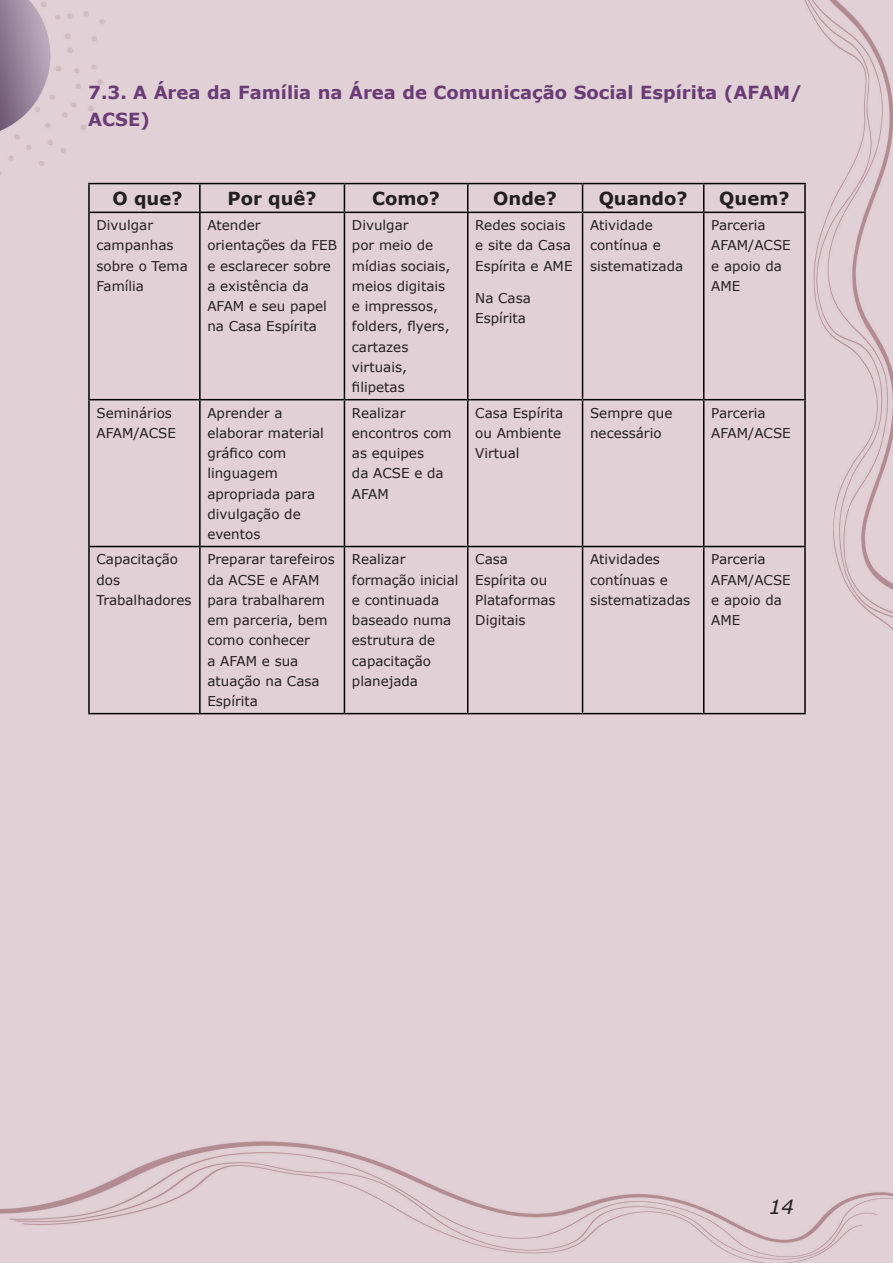
<style>
.page{position:relative;width:893px;height:1263px;background:#e1d0d6}
.page>*{position:absolute;margin:0;border:0;box-sizing:border-box;transform-origin:0 0}
.t1{font:italic 19.5px "Verdana";color:#231f20}
.t2{font:700 18px/27px "Verdana";color:#693c75}
.t3{font:700 18px "Verdana";color:#231f20}
.t4{font:13.5px/20.2px "Verdana";color:#231f20}
</style>
<div class="page">
<hr style="left:88px;top:183px;width:112px;height:1px;background:#000001">
<hr style="left:88px;top:184px;width:2px;height:28px;background:#000001">
<hr style="left:200px;top:183px;width:144px;height:1px;background:#000001">
<hr style="left:199px;top:184px;width:2px;height:28px;background:#000001">
<hr style="left:344px;top:183px;width:124px;height:1px;background:#000001">
<svg style="left:344px;top:184px;width:1px;height:28px"></svg>
<hr style="left:468px;top:183px;width:115px;height:1px;background:#000001">
<svg style="left:467px;top:184px;width:1px;height:28px"></svg>
<hr style="left:583px;top:183px;width:121px;height:1px;background:#000001">
<svg style="left:582px;top:184px;width:1px;height:28px"></svg>
<hr style="left:704px;top:183px;width:102px;height:1px;background:#000001">
<svg style="left:703px;top:184px;width:1px;height:28px"></svg>
<hr style="left:804px;top:184px;width:2px;height:28px;background:#000001">
<hr style="left:88px;top:212px;width:112px;height:1px;background:#000001">
<hr style="left:88px;top:213px;width:2px;height:186px;background:#000001">
<hr style="left:200px;top:212px;width:144px;height:1px;background:#000001">
<hr style="left:199px;top:213px;width:2px;height:186px;background:#000001">
<hr style="left:344px;top:212px;width:124px;height:1px;background:#000001">
<hr style="left:344px;top:213px;width:1px;height:186px;background:#000001">
<hr style="left:468px;top:212px;width:115px;height:1px;background:#000001">
<hr style="left:467px;top:213px;width:1px;height:186px;background:#000001">
<hr style="left:583px;top:212px;width:121px;height:1px;background:#000001">
<hr style="left:582px;top:213px;width:1px;height:186px;background:#000001">
<hr style="left:704px;top:212px;width:102px;height:1px;background:#000001">
<hr style="left:703px;top:213px;width:1px;height:186px;background:#000001">
<hr style="left:804px;top:213px;width:2px;height:186px;background:#000001">
<hr style="left:88px;top:399px;width:112px;height:1px;background:#000001">
<hr style="left:88px;top:400px;width:2px;height:146px;background:#000001">
<hr style="left:200px;top:399px;width:144px;height:1px;background:#000001">
<hr style="left:199px;top:400px;width:2px;height:146px;background:#000001">
<hr style="left:344px;top:399px;width:124px;height:1px;background:#000001">
<hr style="left:344px;top:400px;width:1px;height:146px;background:#000001">
<hr style="left:468px;top:399px;width:115px;height:1px;background:#000001">
<hr style="left:467px;top:400px;width:1px;height:146px;background:#000001">
<hr style="left:583px;top:399px;width:121px;height:1px;background:#000001">
<hr style="left:582px;top:400px;width:1px;height:146px;background:#000001">
<hr style="left:704px;top:399px;width:102px;height:1px;background:#000001">
<hr style="left:703px;top:400px;width:1px;height:146px;background:#000001">
<hr style="left:804px;top:400px;width:2px;height:146px;background:#000001">
<hr style="left:88px;top:546px;width:112px;height:1px;background:#000001">
<hr style="left:88px;top:547px;width:2px;height:166px;background:#000001">
<hr style="left:200px;top:546px;width:144px;height:1px;background:#000001">
<hr style="left:199px;top:547px;width:2px;height:166px;background:#000001">
<hr style="left:344px;top:546px;width:124px;height:1px;background:#000001">
<hr style="left:344px;top:547px;width:1px;height:166px;background:#000001">
<hr style="left:468px;top:546px;width:115px;height:1px;background:#000001">
<hr style="left:467px;top:547px;width:1px;height:166px;background:#000001">
<hr style="left:583px;top:546px;width:121px;height:1px;background:#000001">
<hr style="left:582px;top:547px;width:1px;height:166px;background:#000001">
<hr style="left:704px;top:546px;width:102px;height:1px;background:#000001">
<hr style="left:703px;top:547px;width:1px;height:166px;background:#000001">
<hr style="left:804px;top:547px;width:2px;height:166px;background:#000001">
<hr style="left:88px;top:713px;width:112px;height:1px;background:#000001">
<hr style="left:200px;top:713px;width:144px;height:1px;background:#000001">
<hr style="left:344px;top:713px;width:124px;height:1px;background:#000001">
<hr style="left:468px;top:713px;width:115px;height:1px;background:#000001">
<hr style="left:583px;top:713px;width:121px;height:1px;background:#000001">
<hr style="left:704px;top:713px;width:102px;height:1px;background:#000001">
<h2 class="t2" style="left:88px;top:78px;width:716px">7.3. A Área da Família na Área de Comunicação Social Espírita (AFAM/<br>ACSE)</h2>
<h2 class="t3" style="left:113px;top:186px;width:71px">O que?</h2>
<h2 class="t3" style="left:228px;top:186px;width:91px">Por quê?</h2>
<h2 class="t3" style="left:372px;top:186px;width:69px">Como?</h2>
<h2 class="t3" style="left:493px;top:186px;width:65px">Onde?</h2>
<h2 class="t3" style="left:599px;top:186px;width:91px">Quando?</h2>
<h2 class="t3" style="left:719px;top:186px;width:72px">Quem?</h2>
<p class="t4" style="left:96px;top:215px;width:93px">Divulgar campanhas sobre o Tema<br>Família</p>
<p class="t4" style="left:207px;top:215px;width:131px">Atender orientações da FEB e esclarecer sobre a existência da<br>AFAM e seu papel na Casa Espírita</p>
<p class="t4" style="left:352px;top:215px;width:100px">Divulgar<br>por meio de mídias sociais, meios digitais e impressos, folders, flyers, cartazes virtuais, filipetas</p>
<p class="t4" style="left:475px;top:215px;width:99px">Redes sociais e site da Casa<br>Espírita e AME</p>
<p class="t4" style="left:590px;top:215px;width:95px">Atividade contínua e sistematizada</p>
<p class="t4" style="left:711px;top:215px;width:81px">Parceria<br>AFAM/ACSE e apoio da<br>AME</p>
<p class="t4" style="left:475px;top:288px;width:57px">Na Casa<br>Espírita</p>
<p class="t4" style="left:96px;top:402px;width:81px">Seminários<br>AFAM/ACSE</p>
<p class="t4" style="left:207px;top:402px;width:118px">Aprender a elaborar material gráfico com linguagem apropriada para divulgação de eventos</p>
<p class="t4" style="left:352px;top:402px;width:101px">Realizar encontros com as equipes<br>da ACSE e da<br>AFAM</p>
<p class="t4" style="left:475px;top:402px;width:90px">Casa Espírita ou Ambiente<br>Virtual</p>
<p class="t4" style="left:590px;top:402px;width:84px">Sempre que necessário</p>
<p class="t4" style="left:711px;top:402px;width:81px">Parceria<br>AFAM/ACSE</p>
<p class="t4" style="left:96px;top:549px;width:96px">Capacitação dos<br>Trabalhadores</p>
<p class="t4" style="left:207px;top:549px;width:129px">Preparar tarefeiros da ACSE e AFAM para trabalharem em parceria, bem como conhecer<br>a AFAM e sua atuação na Casa<br>Espírita</p>
<p class="t4" style="left:352px;top:549px;width:108px">Realizar formação inicial e continuada baseado numa estrutura de capacitação planejada</p>
<p class="t4" style="left:475px;top:549px;width:82px">Casa<br>Espírita ou<br>Plataformas<br>Digitais</p>
<p class="t4" style="left:590px;top:549px;width:102px">Atividades contínuas e sistematizadas</p>
<p class="t4" style="left:711px;top:549px;width:81px">Parceria<br>AFAM/ACSE e apoio da<br>AME</p>
<h1 class="t1" style="left:769px;top:1194px;width:26px">14</h1>
</div>
